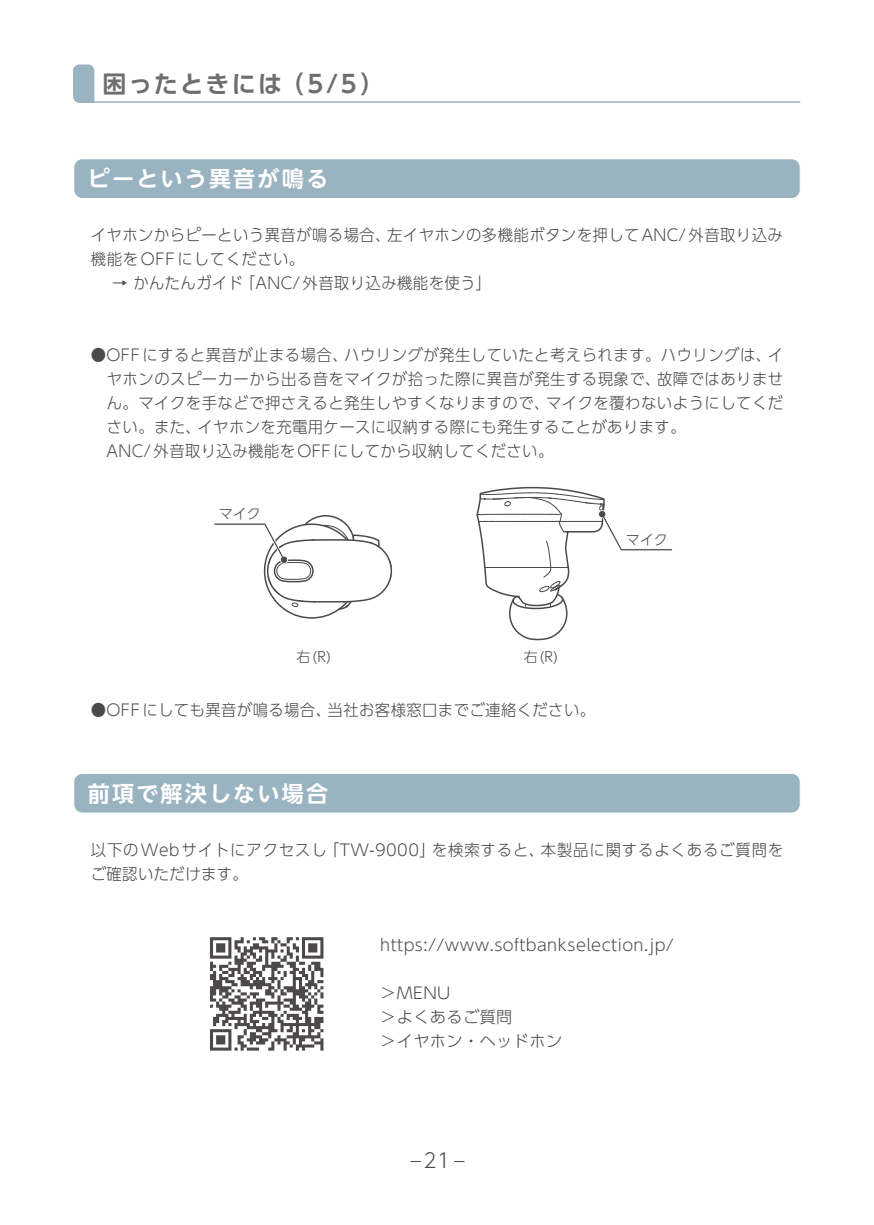
<style>
.page{position:relative;width:874px;height:1225px;background:#fff}
.page>*{position:absolute;margin:0;border:0;box-sizing:border-box;transform-origin:0 0}
.t1{font:700 24px "UD Shin Go Pro De";letter-spacing:.085em;color:#706d6d}
.t2{font:700 22px "UD Shin Go NT Pr 6 N De";letter-spacing:.1em;color:#fff}
.t3{font:300 20px "UD Shin Go Pro";color:#4c4948}
.t4{font:300 16px/24px "UD Shin Go Pro";letter-spacing:.03em;color:#4c4948;scale:.96 1}
.t5{font:300 16px/24px "UD Shin Go Pro";letter-spacing:.03em;color:#4c4948}
.t6{font:300 16px/24px "UD Shin Go Pro";letter-spacing:.055em;color:#4c4948;scale:.96 1}
.t7{font:300 14px "UD Shin Go Pro";color:#4c4948}
</style>
<div class="page">
<svg style="left:210px;top:937px;width:113px;height:113px"></svg>
<div style="left:74px;top:773px;width:725px;height:40px;background:#9ab3c1;border-radius:9px"></div>
<div style="left:73px;top:773px;width:727px;height:40px;border:1px solid #fff;border-radius:9px"></div>
<svg style="left:73px;top:64px;width:22px;height:39px"></svg>
<hr style="left:79px;top:101px;width:720px;height:2px;background:#9ab3c1">
<div style="left:74px;top:159px;width:725px;height:39px;background:#9ab3c1;border-radius:9px"></div>
<div style="left:73px;top:158px;width:727px;height:41px;border:1px solid #fff;border-radius:9px"></div>
<svg style="left:476px;top:486px;width:196px;height:155px"></svg>
<div style="left:598px;top:511px;width:7px;height:6px;background:#4c4948;border-radius:50%"></div>
<svg style="left:214px;top:515px;width:179px;height:104px"></svg>
<div style="left:281px;top:556px;width:6px;height:7px;background:#4c4948;border-radius:50%"></div>
<h1 class="t1" style="left:102px;top:64px;width:283px">困ったときには（5/5）</h1>
<h2 class="t2" style="left:88px;top:161px;width:241px">ピーという異音が鳴る</h2>
<p class="t4" style="left:91px;top:222px;width:722px">イヤホンからピーという異音が鳴る場合、左イヤホンの多機能ボタンを押してANC/外音取り込み機能をOFFにしてください。<br>　 → かんたんガイド「ANC/外音取り込み機能を使う」</p>
<p class="t4" style="left:91px;top:342px;width:722px">●OFFにすると異音が止まる場合、ハウリングが発生していたと考えられます。ハウリングは、イ</p>
<p class="t4" style="left:107px;top:366px;width:705px">ヤホンのスピーカーから出る音をマイクが拾った際に異音が発生する現象で、故障ではありませ</p>
<p class="t4" style="left:107px;top:390px;width:705px">ん。マイクを手などで押さえると発生しやすくなりますので、マイクを覆わないようにしてくだ</p>
<p class="t4" style="left:107px;top:414px;width:604px">さい。また、イヤホンを充電用ケースに収納する際にも発生することがあります。</p>
<p class="t4" style="left:91px;top:438px;width:483px">　ANC/外音取り込み機能をOFFにしてから収納してください。</p>
<p class="t7" style="left:219px;top:502px;width:43px">マイク</p>
<p class="t7" style="left:625px;top:528px;width:43px">マイク</p>
<p class="t7" style="left:296px;top:645px;width:36px">右(R)</p>
<p class="t7" style="left:523px;top:645px;width:36px">右(R)</p>
<p class="t4" style="left:91px;top:697px;width:526px">●OFFにしても異音が鳴る場合、当社お客様窓口までご連絡ください。</p>
<h2 class="t2" style="left:88px;top:775px;width:241px">前項で解決しない場合</h2>
<p class="t6" style="left:91px;top:837px;width:722px">以下のWebサイトにアクセスし「TW-9000」を検索すると、本製品に関するよくあるご質問をご確認いただけます。</p>
<p class="t5" style="left:380px;top:932px;width:295px">https://www.softbankselection.jp/</p>
<p class="t5" style="left:380px;top:980px;width:183px">＞MENU<br>＞よくあるご質問<br>＞イヤホン・ヘッドホン</p>
<p class="t3" style="left:423px;top:1144px;width:28px">21</p>
</div>
